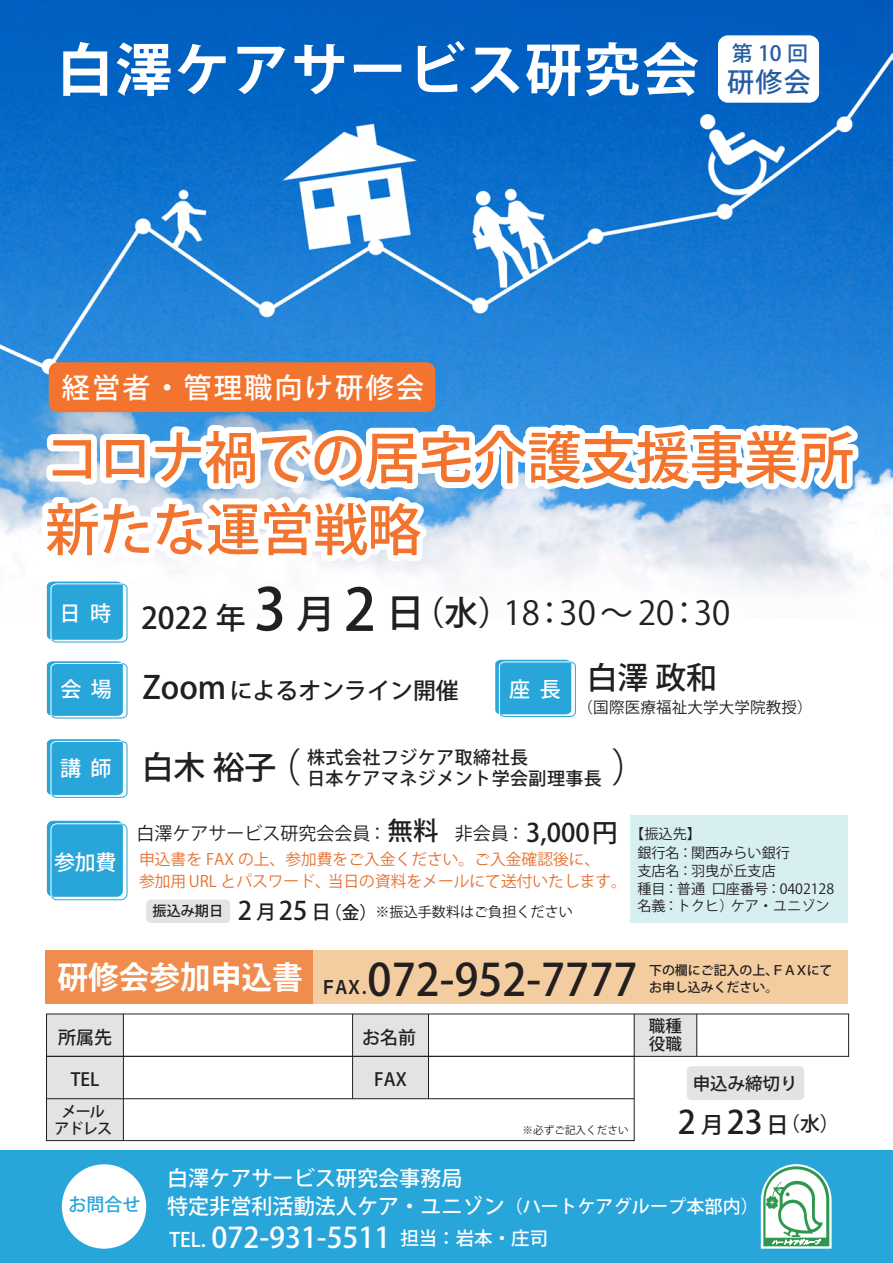
<style>
.page{position:relative;width:893px;height:1263px;background:#fff}
.page>*{position:absolute;margin:0;border:0;box-sizing:border-box;transform-origin:0 0}
.t1{font:700 57.15px "Koz Go Pro";letter-spacing:.025em;color:#fff}
.t2{font:500 55.8px "Koz Go Pro";letter-spacing:-.01em;color:#f3742e}
.t3{font:500 44.25px "Koz Go Pro";color:#231f20}
.t4{font:39.75px "Koz Go Pro";color:#231f20;scale:.95 1}
.t5{font:500 33.45px "Koz Go Pr 6 N";color:#231f20}
.t6{font:32.85px "Koz Go Pr 6 N";color:#231f20}
.t7{font:500 32.1px "Koz Go Pro";color:#231f20}
.t8{font:500 31.95px "Koz Go Pr 6 N";color:#231f20}
.t9{font:700 31.5px "Koz Go Pro";color:#fff}
.t10{font:500 31.5px "Koz Go Pr 6 N";color:#231f20}
.t11{font:500 30.9px "Koz Go Pr 6 N";color:#231f20}
.t12{font:500 29.85px "Koz Go Pr 6 N";color:#231f20}
.t13{font:500 28.35px "Koz Go Pro";color:#fff}
.t14{font:500 28.05px "Koz Go Pro";letter-spacing:.075em;color:#fff}
.t15{font:500 27px "Koz Go Pro";color:#275ea2}
.t16{font:500 25.5px "Koz Go Pr 6 N";color:#231f20}
.t17{font:500 22.95px "Koz Go Pr 6 N";color:#231f20}
.t18{font:500 22.65px "Koz Go Pro";color:#231f20}
.t19{font:500 21.15px/28px "Koz Go Pro";color:#fff}
.t20{font:500 21px "Koz Go Pr 6 N";color:#fff}
.t21{font:500 21px "Koz Go Pro";color:#275ea2}
.t22{font:500 19.8px "Koz Go Pro";color:#231f20}
.t23{font:500 19.5px "Koz Go Pro";color:#231f20}
.t24{font:500 18.45px "Koz Go Pro";color:#fff}
.t25{font:700 18.15px "Koz Go Pro";color:#231f20;scale:.88 1}
.t26{font:500 18px "Koz Go Pro";letter-spacing:.025em;color:#231f20}
.t27{font:18px "Koz Go Pr 6 N";color:#231f20}
.t28{font:500 18px "Koz Go Pro";color:#28a5d9}
.t29{font:500 17.7px "Koz Go Pro";color:#231f20}
.t30{font:500 17.4px "Koz Go Pro";color:#231f20}
.t31{font:500 16.5px/18px "Koz Go Pro";color:#231f20}
.t32{font:15.75px/21.8px "Koz Go Pro";color:#e67131}
.t33{font:15.45px "Koz Go Pr 6 N";letter-spacing:.01em;color:#231f20}
.t34{font:500 15px/16.5px "Koz Go Pro";letter-spacing:-.05em;color:#231f20;text-align:center}
.t35{font:14.1px/17.7px "Koz Go Pr 6 N";color:#231f20}
.t36{font:14.1px "Koz Go Pro";color:#231f20}
.t37{font:500 14.1px "Koz Go Pro";color:#231f20}
.t38{font:500 12.9px "Koz Go Pro";color:#231f20}
.t39{font:10.5px "Koz Go Pr 6 N";letter-spacing:.01em;color:#231f20}
.s1{font-size:57.75px}
.s2{font-size:39px}
.s3{font-weight:400;font-size:18px}
.s4{font-size:25.5px}
.s5{font-size:19.5px}
.s6{font-size:22.65px}
.s7{font-size:32.1px}
.s8{font-size:18px}
.s9{font-size:19.65px}
</style>
<div class="page">
<img style="left:0;top:0;width:893px;height:617px">
<div style="left:0;top:1151px;width:893px;height:112px;background:#28a5d9"></div>
<div style="left:146px;top:899px;width:84px;height:24px;background:#e3e3e3;border-radius:4px"></div>
<div style="left:630px;top:816px;width:218px;height:107px;background:#d8eff2"></div>
<div style="left:687px;top:1066px;width:117px;height:34px;background:#e3e3e3;border-radius:4px"></div>
<div style="left:62px;top:1164px;width:84px;height:85px;background:#fff;border-radius:50%"></div>
<div style="left:46px;top:1014px;width:77px;height:126px;background:#e3e3e3"></div>
<div style="left:353px;top:1014px;width:75px;height:85px;background:#e3e3e3"></div>
<div style="left:634px;top:1014px;width:63px;height:42px;background:#e3e3e3"></div>
<svg style="left:47px;top:582px;width:81px;height:61px;background:#40afdd"></svg>
<svg style="left:47px;top:661px;width:81px;height:58px;background:#41afdd"></svg>
<svg style="left:495px;top:660px;width:81px;height:57px;background:#3faedd"></svg>
<div style="left:47px;top:821px;width:76px;height:76px;background:#28a5d9;border-radius:6px"></div>
<svg style="left:50px;top:823px;width:78px;height:77px"></svg>
<svg style="left:0;top:414px;width:869px;height:161px"></svg>
<svg style="left:47px;top:739px;width:81px;height:59px;background:#40afdd"></svg>
<div style="left:718px;top:35px;width:101px;height:68px;background:#fff;border-radius:10px"></div>
<svg style="left:761px;top:1164px;width:71px;height:85px;background:#add8c8"></svg>
<div style="left:46px;top:1056px;width:589px;height:85px;border:1px solid #231f20"></div>
<hr style="left:696px;top:1014px;width:1px;height:42px;background:#231f20">
<hr style="left:634px;top:1014px;width:1px;height:42px;background:#231f20">
<hr style="left:428px;top:1014px;width:1px;height:85px;background:#231f20">
<hr style="left:352px;top:1014px;width:1px;height:85px;background:#231f20">
<hr style="left:123px;top:1014px;width:1px;height:126px;background:#231f20">
<hr style="left:46px;top:1098px;width:588px;height:1px;background:#231f20">
<div style="left:45px;top:950px;width:803px;height:53px;background:#f3cd9f"></div>
<div style="left:45px;top:950px;width:268px;height:53px;background:#f08c4e"></div>
<div style="left:49px;top:362px;width:386px;height:50px;background:#f3742e;border-radius:9px"></div>
<h1 class="t1" style="left:57px;top:33px;width:644px">白澤ケアサービス研究会</h1>
<h3 class="t21" style="left:732px;top:40px;width:78px">第10回</h3>
<h3 class="t15" style="left:727px;top:65px;width:85px">研修会</h3>
<h3 class="t14" style="left:62px;top:369px;width:364px">経営者・管理職向け研修会</h3>
<h2 class="t2" style="left:45px;top:422px;width:810px">コロナ禍での居宅介護支援事業所</h2>
<h2 class="t2" style="left:45px;top:494px;width:378px">新たな運営戦略</h2>
<h3 class="t20" style="left:60px;top:602px;width:53px">日 時</h3>
<h3 class="t20" style="left:60px;top:678px;width:53px">会 場</h3>
<h3 class="t12" style="left:141px;top:601px;width:106px">2022 年</h3>
<h3 class="t5" style="left:254px;top:594px;width:259px"><span class="s1">3</span> <span class="s2">月</span><span class="s1">2</span> <span class="s2">日</span>（水）</h3>
<h3 class="t10" style="left:142px;top:670px;width:85px">Zoom</h3>
<h3 class="t17" style="left:230px;top:678px;width:231px">によるオンライン開催</h3>
<h3 class="t6" style="left:504px;top:594px;width:228px">18：30 ～ 20：30</h3>
<h3 class="t11" style="left:509px;top:660px;width:209px"><sub>座</sub> <sub>長</sub> 白澤 政和</h3>
<p class="t33" style="left:578px;top:698px;width:237px">（国際医療福祉大学大学院教授）</p>
<h3 class="t20" style="left:60px;top:756px;width:53px">講 師</h3>
<h3 class="t20" style="left:54px;top:850px;width:64px">参加費</h3>
<h3 class="t4" style="left:263px;top:741px;width:407px">（　　　　　　　　）</h3>
<h3 class="t8" style="left:142px;top:749px;width:136px">白木 裕子</h3>
<p class="t26" style="left:307px;top:745px;width:222px">株式会社フジケア取締社長</p>
<p class="t26" style="left:307px;top:766px;width:296px">日本ケアマネジメント学会副理事長</p>
<h3 class="t16" style="left:388px;top:818px;width:232px">無料 <span class="s3">非会員：</span>3,000円</h3>
<p class="t27" style="left:136px;top:823px;width:252px">白澤ケアサービス研究会会員：</p>
<p class="t35" style="left:637px;top:824px;width:182px;line-height:19.5px;text-indent:-7px">【振込先】<br>銀行名：関西みらい銀行　　</p>
<p class="t35" style="left:637px;top:862px;width:198px">支店名：羽曳が丘支店<br>種目：普通 口座番号：0402128名義：トクヒ）ケア・ユニゾン</p>
<p class="t32" style="left:139px;top:849px;width:489px">申込書を FAX の上、参加費をご入金ください。ご入金確認後に、<br>参加用 URL とパスワード、当日の資料をメールにて送付いたします。</p>
<p class="t36" style="left:376px;top:903px;width:199px">※振込手数料はご負担ください</p>
<p class="t37" style="left:153px;top:902px;width:125px">振込み期日 <span class="s4">2</span> <span class="s5">月</span></p>
<p class="t23" style="left:312px;top:899px;width:21px">日</p>
<p class="t29" style="left:279px;top:901px;width:100px"><span class="s4">25</span> （金）</p>
<h3 class="t9" style="left:57px;top:957px;width:247px">研修会参加申込書</h3>
<h3 class="t3" style="left:368px;top:951px;width:271px">072-952-7777</h3>
<p class="t25" style="left:321px;top:975px;width:67px">ＦＡＸ．</p>
<p class="t38" style="left:649px;top:962px;width:185px">下の欄にご記入の上、ＦＡＸにて</p>
<p class="t38" style="left:649px;top:979px;width:131px">お申し込みください。</p>
<p class="t26" style="left:58px;top:1025px;width:55px">所属先</p>
<p class="t26" style="left:362px;top:1025px;width:55px">お名前</p>
<p class="t31" style="left:649px;top:1018px;width:34px">職種役職</p>
<p class="t26" style="left:71px;top:1068px;width:30px">TEL</p>
<p class="t34" style="left:54px;top:1104px;width:59px">メールアドレス</p>
<p class="t26" style="left:374px;top:1068px;width:34px">FAX</p>
<p class="t30" style="left:693px;top:1073px;width:106px">申込み締切り</p>
<h3 class="t7" style="left:678px;top:1102px;width:47px">2<span class="s6">月</span></h3>
<h3 class="t18" style="left:766px;top:1110px;width:24px">日</h3>
<p class="t22" style="left:727px;top:1111px;width:114px"><span class="s7">23</span> （水）</p>
<p class="t39" style="left:523px;top:1124px;width:107px">※必ずご記入ください</p>
<p class="t28" style="left:69px;top:1193px;width:73px">お問合せ</p>
<h3 class="t19" style="left:167px;top:1166px;width:593px">白澤ケアサービス研究会事務局<br>特定非営利活動法人ケア・ユニゾン<span class="s8">（ハートケアグループ本部内）</span></h3>
<p class="t24" style="left:400px;top:1227px;width:149px">担当：岩本・庄司</p>
<h3 class="t13" style="left:170px;top:1219px;width:222px"><span class="s9">TEL．</span>072-931-5511</h3>
</div>
